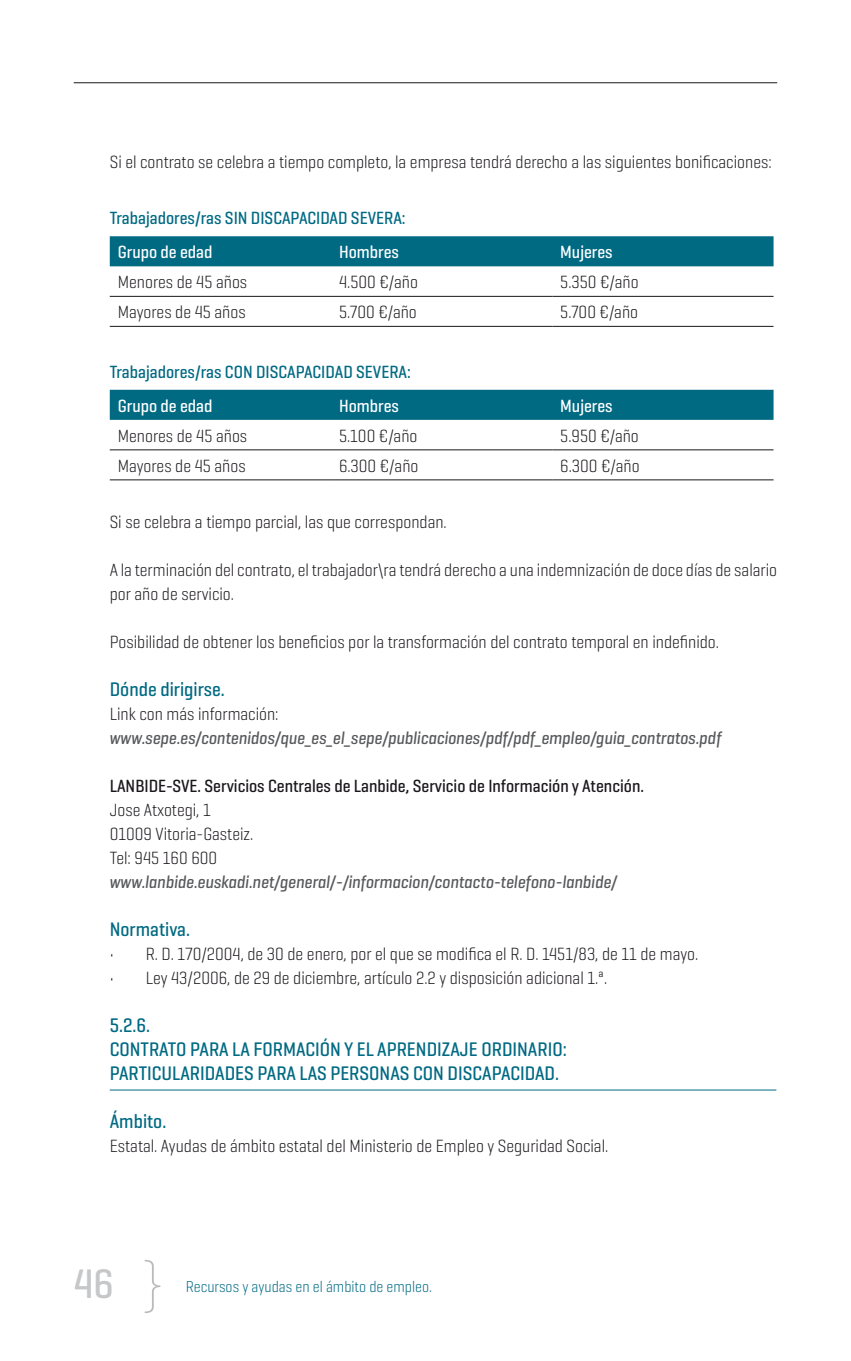
<style>
.page{position:relative;width:851px;height:1361px;background:#fff}
.page>*{position:absolute;margin:0;border:0;box-sizing:border-box;transform-origin:0 0}
.t1{font:500 42px "Geogrotesque Cond";color:#c6c7c8}
.t2{font:500 20px/24px "Geogrotesque Cond";color:#006a83}
.t3{font:300 18px/24px "Geogrotesque Cond";color:#1a171b}
.t4{font:italic 500 18px "Geogrotesque Cond";color:#57585a}
.t5{font:500 18px "Geogrotesque Cond";color:#006a83}
.t6{font:500 18px "Geogrotesque Cond";color:#1a171b}
.t7{font:500 18px "Geogrotesque Cond";color:#fff}
.t8{font:300 16px "Geogrotesque Cond";color:#006a83}
</style>
<div class="page">
<hr style="left:74px;top:82px;width:703px;height:1px;background:#1a171b">
<svg style="left:145px;top:1260px;width:15px;height:53px"></svg>
<div style="left:110px;top:236px;width:663px;height:30px;background:#006a83"></div>
<hr style="left:110px;top:296px;width:221px;height:1px;background:#1a171b">
<hr style="left:331px;top:296px;width:221px;height:1px;background:#1a171b">
<hr style="left:552px;top:296px;width:221px;height:1px;background:#1a171b">
<hr style="left:110px;top:326px;width:221px;height:1px;background:#1a171b">
<hr style="left:331px;top:326px;width:221px;height:1px;background:#1a171b">
<hr style="left:552px;top:326px;width:221px;height:1px;background:#1a171b">
<div style="left:110px;top:390px;width:663px;height:30px;background:#006a83"></div>
<hr style="left:110px;top:449px;width:221px;height:1px;background:#1a171b">
<hr style="left:331px;top:449px;width:221px;height:1px;background:#1a171b">
<hr style="left:552px;top:449px;width:221px;height:1px;background:#1a171b">
<hr style="left:110px;top:479px;width:221px;height:1px;background:#1a171b">
<hr style="left:331px;top:479px;width:221px;height:1px;background:#1a171b">
<hr style="left:552px;top:479px;width:221px;height:1px;background:#1a171b">
<hr style="left:110px;top:1089px;width:666px;height:1px;background:#006a83">
<p class="t3" style="left:110px;top:149px;width:663px">Si el contrato se celebra a tiempo completo, la empresa tendrá derecho a las siguientes bonificaciones:</p>
<p class="t5" style="left:110px;top:207px;width:297px">Trabajadores/ras SIN DISCAPACIDAD SEVERA:</p>
<p class="t7" style="left:118px;top:241px;width:96px">Grupo de edad</p>
<p class="t7" style="left:339px;top:241px;width:61px">Hombres</p>
<p class="t7" style="left:560px;top:241px;width:54px">Mujeres</p>
<p class="t3" style="left:118px;top:270px;width:131px">Menores de 45 años</p>
<p class="t3" style="left:339px;top:270px;width:80px">4.500 €/año</p>
<p class="t3" style="left:560px;top:270px;width:80px">5.350 €/año</p>
<p class="t3" style="left:118px;top:300px;width:129px">Mayores de 45 años</p>
<p class="t3" style="left:339px;top:300px;width:79px">5.700 €/año</p>
<p class="t3" style="left:560px;top:300px;width:79px">5.700 €/año</p>
<p class="t5" style="left:110px;top:360px;width:302px">Trabajadores/ras CON DISCAPACIDAD SEVERA:</p>
<p class="t7" style="left:118px;top:394px;width:96px">Grupo de edad</p>
<p class="t7" style="left:339px;top:394px;width:61px">Hombres</p>
<p class="t7" style="left:560px;top:394px;width:54px">Mujeres</p>
<p class="t3" style="left:118px;top:423px;width:131px">Menores de 45 años</p>
<p class="t3" style="left:339px;top:423px;width:80px">5.100 €/año</p>
<p class="t3" style="left:560px;top:423px;width:80px">5.950 €/año</p>
<p class="t3" style="left:118px;top:453px;width:129px">Mayores de 45 años</p>
<p class="t3" style="left:339px;top:453px;width:81px">6.300 €/año</p>
<p class="t3" style="left:560px;top:453px;width:81px">6.300 €/año</p>
<p class="t3" style="left:110px;top:509px;width:338px">Si se celebra a tiempo parcial, las que correspondan.</p>
<p class="t3" style="left:110px;top:557px;width:669px">A la terminación del contrato, el trabajador\ra tendrá derecho a una indemnización de doce días de salario por año de servicio.</p>
<p class="t3" style="left:110px;top:629px;width:610px">Posibilidad de obtener los beneficios por la transformación del contrato temporal en indefinido.</p>
<p class="t2" style="left:110px;top:677px;width:116px">Dónde dirigirse.</p>
<p class="t3" style="left:110px;top:701px;width:170px">Link con más información:</p>
<p class="t4" style="left:110px;top:727px;width:613px">www.sepe.es/contenidos/que_es_el_sepe/publicaciones/pdf/pdf_empleo/guia_contratos.pdf</p>
<p class="t6" style="left:110px;top:775px;width:535px">LANBIDE-SVE. Servicios Centrales de Lanbide, Servicio de Información y Atención.</p>
<p class="t3" style="left:110px;top:797px;width:145px">Jose Atxotegi, 1<br>01009 Vitoria-Gasteiz.<br>Tel: 945 160 600</p>
<p class="t4" style="left:110px;top:871px;width:509px">www.lanbide.euskadi.net/general/-/informacion/contacto-telefono-lanbide/</p>
<p class="t2" style="left:110px;top:917px;width:82px">Normativa.</p>
<p class="t3" style="left:110px;top:941px;width:590px">• R. D. 170/2004, de 30 de enero, por el que se modifica el R. D. 1451/83, de 11 de mayo.</p>
<p class="t3" style="left:110px;top:965px;width:499px">• Ley 43/2006, de 29 de diciembre, artículo 2.2 y disposición adicional 1.ª.</p>
<p class="t2" style="left:110px;top:1013px;width:458px">5.2.6.<br>CONTRATO PARA LA FORMACIÓN Y EL APRENDIZAJE ORDINARIO:<br>PARTICULARIDADES PARA LAS PERSONAS CON DISCAPACIDAD.</p>
<p class="t2" style="left:110px;top:1109px;width:58px">Ámbito.</p>
<p class="t3" style="left:110px;top:1133px;width:500px">Estatal. Ayudas de ámbito estatal del Ministerio de Empleo y Seguridad Social.</p>
<h1 class="t1" style="left:74px;top:1258px;width:42px">46</h1>
<p class="t8" style="left:186px;top:1276px;width:247px">Recursos y ayudas en el ámbito de empleo.</p>
</div>
